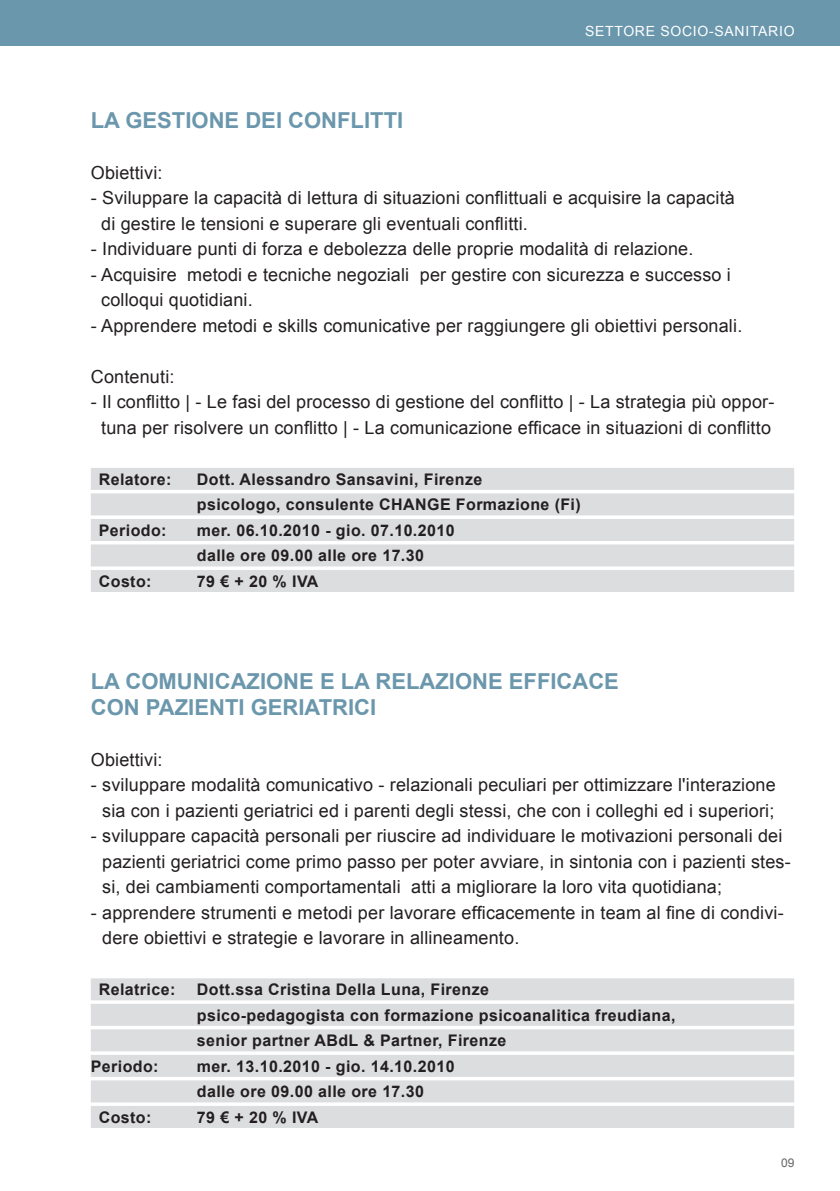
<style>
.page{position:relative;width:840px;height:1191px;background:#fff}
.page>*{position:absolute;margin:0;border:0;box-sizing:border-box;transform-origin:0 0}
.t1{font:700 22px "Arial";color:#6b97ad}
.t2{font:18px/25.6px "Arial";letter-spacing:.01em;color:#231f20}
.t3{font:700 16px/25.6px "Arial";letter-spacing:.025em;color:#231f20}
.t4{font:14px "Arial";letter-spacing:.05em;color:#fff}
.t5{font:12px "Arial";color:#636366}
</style>
<div class="page">
<div style="left:0;top:0;width:839px;height:45px;background:#6b97ad"></div>
<div style="left:91px;top:468px;width:702px;height:22px;background:#dcdddf"></div>
<div style="left:91px;top:493px;width:702px;height:22px;background:#dcdddf"></div>
<div style="left:91px;top:519px;width:702px;height:22px;background:#dcdddf"></div>
<div style="left:91px;top:544px;width:702px;height:22px;background:#dcdddf"></div>
<div style="left:91px;top:570px;width:702px;height:22px;background:#dcdddf"></div>
<div style="left:91px;top:978px;width:702px;height:22px;background:#dcdddf"></div>
<div style="left:91px;top:1003px;width:702px;height:22px;background:#dcdddf"></div>
<div style="left:91px;top:1029px;width:702px;height:22px;background:#dcdddf"></div>
<div style="left:91px;top:1054px;width:702px;height:22px;background:#dcdddf"></div>
<div style="left:91px;top:1080px;width:702px;height:22px;background:#dcdddf"></div>
<div style="left:91px;top:1106px;width:702px;height:22px;background:#dcdddf"></div>
<p class="t4" style="left:584px;top:21px;width:211px">Settore soc io-sanitario</p>
<p class="t1" style="left:91px;top:105px;width:50px">La gestione</p>
<p class="t1" style="left:245px;top:105px;width:60px">dei con</p>
<p class="t1" style="left:337px;top:105px;width:25px">flitti</p>
<p class="t2" style="left:91px;top:160px;width:73px">Obiettivi:</p>
<p class="t2" style="left:101px;top:185px;width:635px;text-indent:-10px">- Sviluppare la capacità di lettura di situazioni conflittuali e acquisire la capacità di gestire le tensioni e superare gli eventuali conflitti.</p>
<p class="t2" style="left:91px;top:236px;width:603px">- I ndividuare punti di forza e debolezza delle proprie modalità di relazione.</p>
<p class="t2" style="left:101px;top:262px;width:631px;text-indent:-10px">- Acquisire metodi e tecniche negoziali per gestire con sicurezza e successo i colloqui quotidiani.</p>
<p class="t2" style="left:91px;top:313px;width:652px">- Apprendere metodi e skills comunicative per raggiungere gli obiettivi personali.</p>
<p class="t2" style="left:91px;top:364px;width:85px">Contenuti:</p>
<p class="t2" style="left:91px;top:389px;width:684px;text-align:center">- Il conflitto | - Le fasi del processo di gestione del conflitto | - La strategia più oppor&shy;tuna per risolvere un conflitto | - La comunicazione efficace in situazioni di conflitto</p>
<p class="t3" style="left:91px;top:467px;width:82px">Relatore:</p>
<p class="t3" style="left:197px;top:467px;width:287px">Dott. Alessandro Sansavini, Firenze psicologo, consulente CHANG</p>
<p class="t3" style="left:440px;top:492px;width:142px">E Formazione (Fi)</p>
<p class="t3" style="left:99px;top:518px;width:69px">Periodo:</p>
<p class="t3" style="left:197px;top:518px;width:259px">mer. 06.10.2010 - gio. 07.10.2010 dalle ore 09.00 alle ore 17.30</p>
<p class="t3" style="left:99px;top:569px;width:54px">Costo:</p>
<p class="t3" style="left:197px;top:569px;width:103px">79 € + 20 % IVA</p>
<p class="t1" style="left:91px;top:667px;width:50px">la comunicazione</p>
<p class="t1" style="left:320px;top:667px;width:71px">ela relazione</p>
<p class="t1" style="left:508px;top:667px;width:56px">efficace</p>
<p class="t1" style="left:91px;top:692px;width:17px">con</p>
<p class="t1" style="left:146px;top:692px;width:13px">pazienti</p>
<p class="t1" style="left:250px;top:692px;width:14px">geriatrici</p>
<p class="t2" style="left:91px;top:746px;width:73px">Obiettivi:</p>
<p class="t2" style="left:91px;top:772px;width:686px;text-align:center">- sviluppare modalità comunicativo - relazionali peculiari per ottimizzare l'interazione sia con i pazienti geriatrici ed i parenti degli stessi, che con i colleghi ed i superiori;</p>
<p class="t2" style="left:102px;top:823px;width:689px;text-indent:-11px">- sviluppare capacità personali per riuscire ad individuare le motivazioni personali dei pazienti geriatrici come primo passo per poter avviare, in sintonia con i pazienti stes&shy;si, dei cambiamenti comportamentali atti a migliorare la loro vita quotidiana;</p>
<p class="t2" style="left:102px;top:899px;width:682px;text-indent:-11px">- apprendere strumenti e metodi per lavorare efficacemente in team al fine di condivi&shy;dere obiettivi e strategie e lavorare in allineamento.</p>
<p class="t3" style="left:91px;top:977px;width:86px">Relatrice:</p>
<p class="t3" style="left:197px;top:977px;width:480px">Dott.ssa Cristina Della Luna, Firenze<br>psico-pedagogista con formazione psicoanalitica freudiana, senior partner ABdL &amp; Partner, Firenze</p>
<p class="t3" style="left:91px;top:1054px;width:69px">Periodo:</p>
<p class="t3" style="left:197px;top:1054px;width:259px">mer. 13.10.2010 - gio. 14.10.2010 dalle ore 09.00 alle ore 17.30</p>
<p class="t3" style="left:99px;top:1105px;width:54px">Costo:</p>
<p class="t3" style="left:197px;top:1105px;width:103px">79 € + 20 % IVA</p>
<p class="t5" style="left:780px;top:1154px;width:15px">09</p>
</div>
